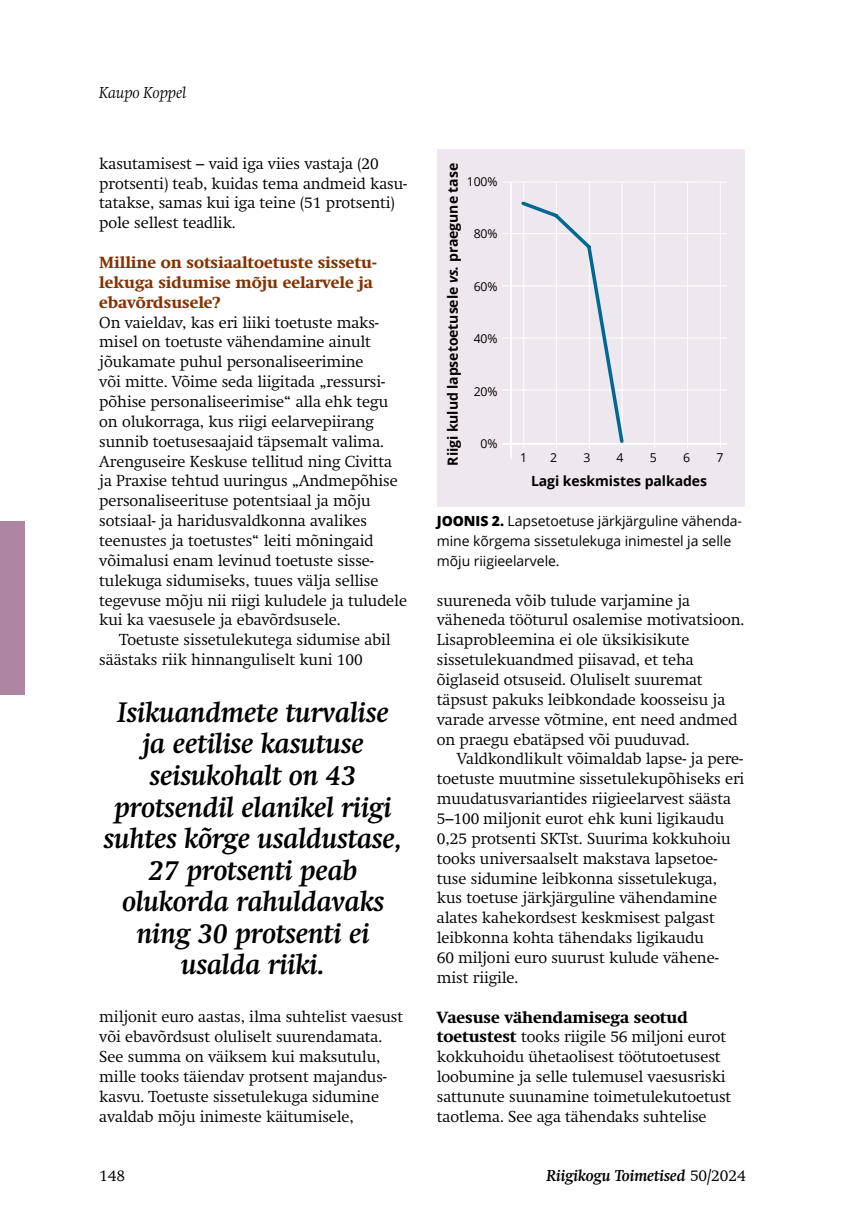
<style>
.page{position:relative;width:844px;height:1216px;background:#fff}
.page>*{position:absolute;margin:0;border:0;box-sizing:border-box;transform-origin:0 0}
.t1{font:italic 700 28px/31.5px "Swift";letter-spacing:-.005em;color:#000;text-align:center}
.t2{font:300 15.75px/19.8px "Swift";letter-spacing:-.005em;color:#000}
.t3{font:800 15.75px/19.8px "Swift";letter-spacing:-.005em;color:#833200}
.t4{font:italic 700 15.75px "Swift";letter-spacing:-.005em;color:#000}
.t5{font:italic 300 15.75px "Swift";letter-spacing:-.005em;color:#000}
.t6{font:14px/19.8px "Open Sans";letter-spacing:-.005em;color:#000}
.t7{font:700 14px "Open Sans";letter-spacing:-.005em;color:#000}
.t8{font:12.25px "Open Sans";letter-spacing:-.005em;color:#000}
.s1{font-style:italic}
.s2{font-weight:800}
.s3{font-weight:300;font-style:normal}
</style>
<div class="page">
<div style="left:0;top:521px;width:25px;height:173px;background:#ae86a3"></div>
<div style="left:437px;top:149px;width:307px;height:357px;background:#eee7ed"></div>
<hr style="left:502px;top:389px;width:224px;height:1px;background:#fff">
<hr style="left:502px;top:337px;width:224px;height:1px;background:#fff">
<hr style="left:502px;top:285px;width:224px;height:1px;background:#fff">
<hr style="left:502px;top:233px;width:224px;height:1px;background:#fff">
<hr style="left:502px;top:182px;width:224px;height:1px;background:#fff">
<hr style="left:510px;top:182px;width:1px;height:277px;background:#fff">
<hr style="left:523px;top:182px;width:1px;height:266px;background:#fff">
<hr style="left:556px;top:182px;width:1px;height:266px;background:#fff">
<hr style="left:589px;top:182px;width:1px;height:266px;background:#fff">
<hr style="left:621px;top:182px;width:1px;height:266px;background:#fff">
<hr style="left:654px;top:182px;width:1px;height:266px;background:#fff">
<hr style="left:687px;top:182px;width:1px;height:266px;background:#fff">
<hr style="left:719px;top:182px;width:1px;height:266px;background:#fff">
<hr style="left:502px;top:443px;width:224px;height:1px;background:#fff">
<svg style="left:518px;top:199px;width:107px;height:246px"></svg>
<p class="t5" style="left:99px;top:83px;width:88px">Kaupo Koppel</p>
<p class="t2" style="left:99px;top:153px;width:309px">kasutamisest – vaid iga viies vastaja (20 protsenti) teab, kuidas tema andmeid kasu&shy;tatakse, samas kui iga teine (51 protsenti) pole sellest teadlik.</p>
<p class="t3" style="left:99px;top:253px;width:279px">Milline on sotsiaaltoetuste sissetu&shy;lekuga sidumise mõju eelarvele ja ebavõrdsusele?</p>
<p class="t2" style="left:99px;top:312px;width:309px">On vaieldav, kas eri liiki toetuste maks&shy;misel on toetuste vähendamine ainult jõukamate puhul personaliseerimine<br>või mitte. Võime seda liigitada „ressursi&shy;põhise personaliseerimise“ alla ehk tegu on olukorraga, kus riigi eelarvepiirang sunnib toetusesaajaid täpsemalt valima.<br>Arenguseire Keskuse tellitud ning Civitta ja Praxise tehtud uuringus „Andmepõhise personaliseerituse potentsiaal ja mõju sotsiaal- ja haridusvaldkonna avalikes teenustes ja toetustes“ leiti mõningaid võimalusi enam levinud toetuste sisse&shy;tulekuga sidumiseks, tuues välja sellise tegevuse mõju nii riigi kuludele ja tuludele kui ka vaesusele ja ebavõrdsusele.</p>
<p class="t2" style="left:99px;top:630px;width:293px;text-indent:20px">Toetuste sissetulekutega sidumise abil säästaks riik hinnanguliselt kuni 100</p>
<h1 class="t1" style="left:104px;top:696px;width:300px">Isikuandmete turvalise ja eetilise kasutuse seisukohalt on 43 protsendil elanikel riigi suhtes kõrge usaldustase,<br>27 protsenti peab olukorda rahuldavaks ning 30 protsenti ei usalda riiki.</h1>
<p class="t2" style="left:99px;top:1007px;width:305px">miljonit euro aastas, ilma suhtelist vaesust või ebavõrdsust oluliselt suurendamata.<br>See summa on väiksem kui maksutulu, mille tooks täiendav protsent majandus&shy;kasvu. Toetuste sissetulekuga sidumine avaldab mõju inimeste käitumisele,</p>
<p class="t7" style="left:443px;top:465px;width:304px;rotate:-90deg">Riigi kulud lapsetoetusele <span class="s1">vs.</span> praegune tase</p>
<p class="t8" style="left:466px;top:173px;width:32px">100%</p>
<p class="t8" style="left:473px;top:225px;width:25px">80%</p>
<p class="t8" style="left:473px;top:278px;width:25px">60%</p>
<p class="t8" style="left:473px;top:330px;width:25px">40%</p>
<p class="t8" style="left:473px;top:383px;width:25px">20%</p>
<p class="t8" style="left:480px;top:435px;width:19px">0%</p>
<p class="t8" style="left:520px;top:449px;width:9px">1</p>
<p class="t8" style="left:550px;top:449px;width:9px">2</p>
<p class="t8" style="left:583px;top:449px;width:9px">3</p>
<p class="t8" style="left:616px;top:449px;width:9px">4</p>
<p class="t8" style="left:649px;top:449px;width:9px">5</p>
<p class="t8" style="left:683px;top:449px;width:9px">6</p>
<p class="t8" style="left:716px;top:449px;width:9px">7</p>
<p class="t7" style="left:531px;top:471px;width:177px">Lagi keskmistes palkades</p>
<p class="t6" style="left:437px;top:511px;width:307px"><span class="s2">JOONIS 2.</span> Lapsetoetuse järkjärguline vähenda&shy;mine kõrgema sissetulekuga inimestel ja selle mõju riigieelarvele.</p>
<p class="t2" style="left:437px;top:590px;width:309px">suureneda võib tulude varjamine ja väheneda tööturul osalemise motivatsioon.<br>Lisaprobleemina ei ole üksikisikute sissetulekuandmed piisavad, et teha õiglaseid otsuseid. Oluliselt suuremat täpsust pakuks leibkondade koosseisu ja varade arvesse võtmine, ent need andmed on praegu ebatäpsed või puuduvad.</p>
<p class="t2" style="left:437px;top:749px;width:309px;text-indent:20px">Valdkondlikult võimaldab lapse- ja pere&shy;toetuste muutmine sissetulekupõhiseks eri muudatusvariantides riigieelarvest säästa 5–100 miljonit eurot ehk kuni ligikaudu 0,25 protsenti SKTst. Suurima kokkuhoiu tooks universaalselt makstava lapsetoe&shy;tuse sidumine leibkonna sissetulekuga, kus toetuse järkjärguline vähendamine alates kahekordsest keskmisest palgast leibkonna kohta tähendaks ligikaudu<br>60 miljoni euro suurust kulude vähene&shy;mist riigile.</p>
<p class="t2" style="left:437px;top:1007px;width:296px"><span class="s2">Vaesuse vähendamisega seotud toetustest</span> tooks riigile 56 miljoni eurot kokkuhoidu ühetaolisest töötutoetusest loobumine ja selle tulemusel vaesusriski sattunute suunamine toimetulekutoetust taotlema. See aga tähendaks suhtelise</p>
<p class="t2" style="left:99px;top:1165px;width:27px">148</p>
<p class="t4" style="left:546px;top:1166px;width:200px">Riigikogu Toimetised <span class="s3">50/2024</span></p>
</div>
